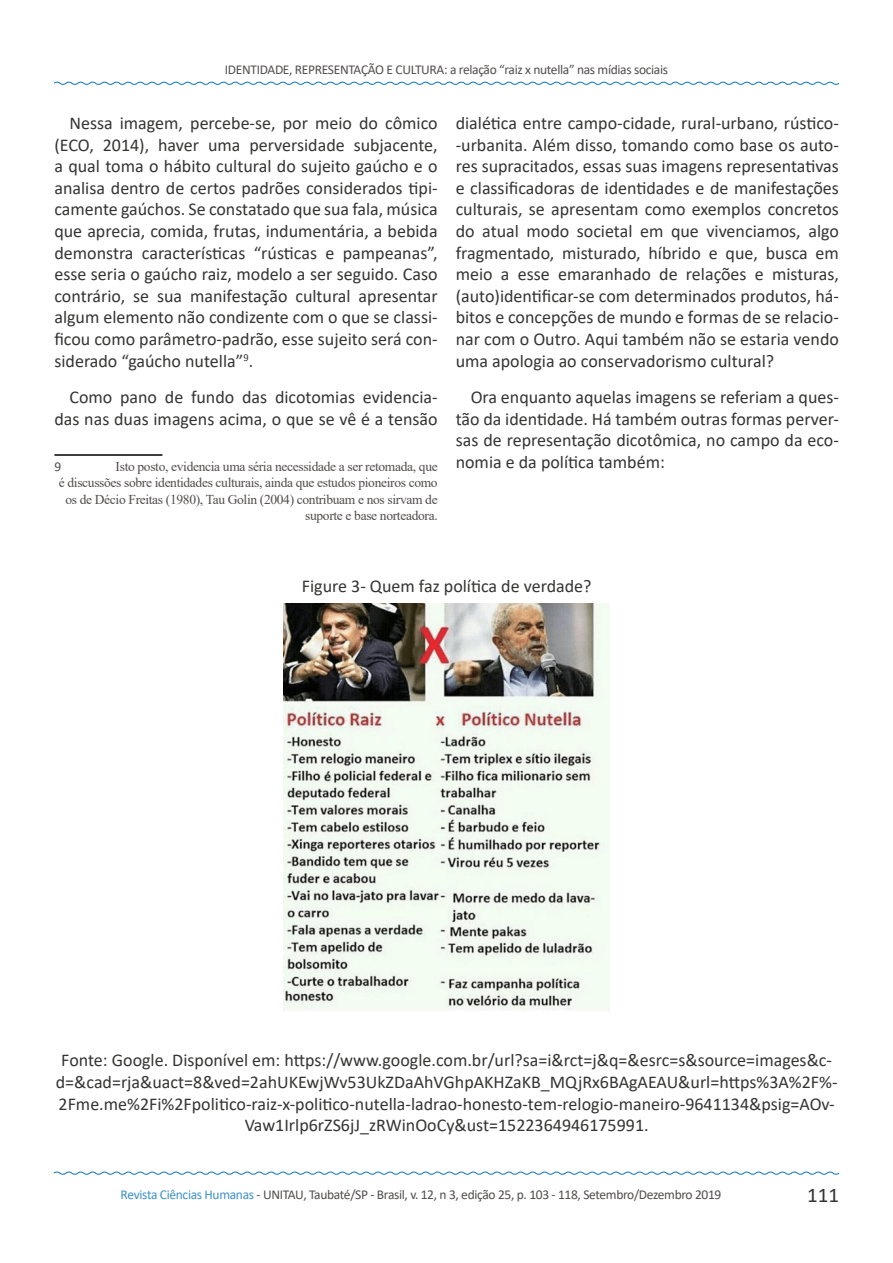
<style>
.page{position:relative;width:893px;height:1263px;background:#fff}
.page>*{position:absolute;margin:0;border:0;box-sizing:border-box;transform-origin:0 0}
.t1{font:21px "Calibri";color:#343433}
.t2{font:18px/21.6px "Calibri";color:#343433;text-align:justify}
.t3{font:13.5px/16.2px "Times New Roman";letter-spacing:-.025em;color:#504d4c;text-align:right}
.t4{font:13.5px "Calibri";letter-spacing:-.025em;color:#504d4c}
.s1{color:#3d91c9}
</style>
<div class="page">
<svg style="left:53px;top:81px;width:787px;height:4px"></svg>
<svg style="left:53px;top:1171px;width:787px;height:4px"></svg>
<hr style="left:54px;top:454px;width:108px;height:2px;background:#000">
<img style="left:284px;top:603px;width:326px;height:409px">
<p class="t4" style="left:225px;top:60px;width:445px">IDENTIDADE, REPRESENTAÇÃO E CULTURA: a relação “raiz x nutella” nas mídias sociais</p>
<p class="t2" style="left:54px;top:112px;width:385px;text-indent:15px">Nessa imagem, percebe-se, por meio do cômico (ECO, 2014), haver uma perversidade subjacente, a qual toma o hábito cultural do sujeito gaúcho e o analisa dentro de certos padrões considerados tipi&shy;camente gaúchos. Se constatado que sua fala, música que aprecia, comida, frutas, indumentária, a bebida demonstra características “rústicas e pampeanas”, esse seria o gaúcho raiz, modelo a ser seguido. Caso contrário, se sua manifestação cultural apresentar algum elemento não condizente com o que se classi&shy;ficou como parâmetro-padrão, esse sujeito será con&shy;siderado “gaúcho nutella”<sup>9</sup>.</p>
<p class="t2" style="left:54px;top:386px;width:385px;text-align:right">Como pano de fundo das dicotomias evidencia&shy;das nas duas imagens acima, o que se vê é a tensão</p>
<p class="t4" style="left:54px;top:457px;width:8px">9</p>
<p class="t3" style="left:59px;top:458px;width:380px">Isto posto, evidencia uma séria necessidade a ser retomada, que<br>é discussões sobre identidades culturais, ainda que estudos pioneiros como os de Décio Freitas (1980), Tau Golin (2004) contribuam e nos sirvam de suporte e base norteadora.</p>
<p class="t2" style="left:456px;top:112px;width:385px">dialética entre campo-cidade, rural-urbano, rústico--urbanita. Além disso, tomando como base os auto&shy;res supracitados, essas suas imagens representativas e classificadoras de identidades e de manifestações culturais, se apresentam como exemplos concretos do atual modo societal em que vivenciamos, algo fragmentado, misturado, híbrido e que, busca em meio a esse emaranhado de relações e misturas, (auto)identificar-se com determinados produtos, há&shy;bitos e concepções de mundo e formas de se relacio&shy;nar com o Outro. Aqui também não se estaria vendo uma apologia ao conservadorismo cultural?</p>
<p class="t2" style="left:456px;top:386px;width:385px;text-indent:15px">Ora enquanto aquelas imagens se referiam a ques&shy;tão da identidade. Há também outras formas perver&shy;sas de representação dicotômica, no campo da eco&shy;nomia e da política também:</p>
<p class="t2" style="left:302px;top:575px;width:291px">Figure 3- Quem faz política de verdade?</p>
<p class="t2" style="left:56px;top:1049px;width:783px;text-align:center">Fonte: Google. Disponível em: https://www.google.com.br/url?sa=i&amp;rct=j&amp;q=&amp;esrc=s&amp;source=images&amp;c&shy;d=&amp;cad=rja&amp;uact=8&amp;ved=2ahUKEwjWv53UkZDaAhVGhpAKHZaKB_MQjRx6BAgAEAU&amp;url=https%3A%2F%- 2Fme.me%2Fi%2Fpolitico-raiz-x-politico-nutella-ladrao-honesto-tem-relogio-maneiro-9641134&amp;psig=AOv-Vaw1Irlp6rZS6jJ_zRWinOoCy&amp;ust=1522364946175991.</p>
<p class="t4" style="left:121px;top:1185px;width:602px"><span class="s1">Revista Ciências Humanas</span> - UNITAU, Taubaté/SP - Brasil, v. 12, n 3, edição 25, p. 103 - 118, Setembro/Dezembro 2019</p>
<p class="t1" style="left:807px;top:1180px;width:33px">111</p>
</div>
